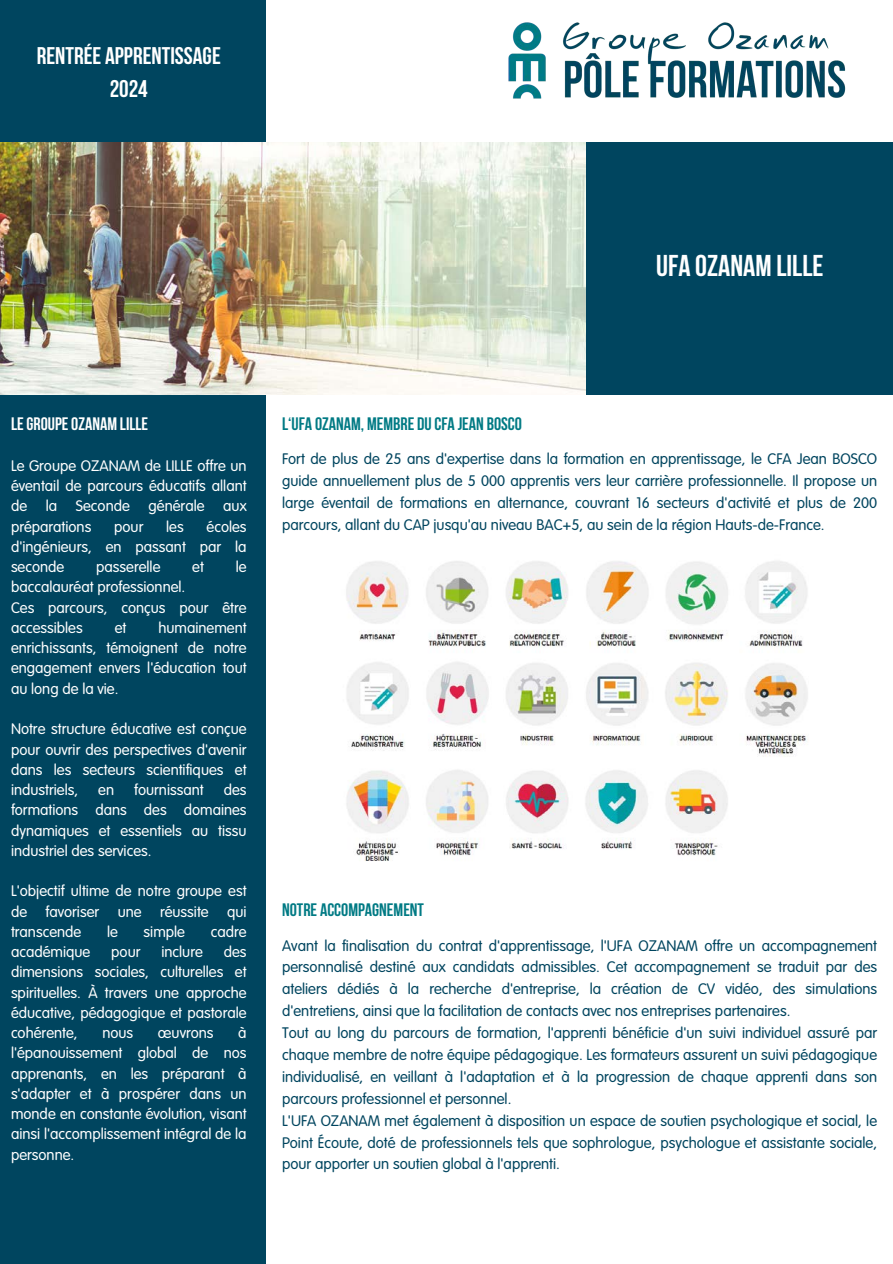
<style>
.page{position:relative;width:893px;height:1264px;background:#fff}
.page>*{position:absolute;margin:0;border:0;box-sizing:border-box;transform-origin:0 0}
.t1{font:700 30px "Bebas Neue";color:#fff}
.t2{font:700 24px/33px "Bebas Neue";color:#fff;text-align:center}
.t3{font:700 18px "Bebas Neue";color:#007a84}
.t4{font:700 18px "Bebas Neue";color:#fff}
.t5{font:300 15px/21.9px "VAG Rounded Std";color:#00455f;text-align:justify}
.t6{font:300 15px/20.2px "VAG Rounded Std";color:#fff;text-align:justify}
</style>
<div class="page">
<div style="left:0;top:0;width:265px;height:1263px;background:#00455f"></div>
<img style="left:0;top:142px;width:586px;height:252px">
<div style="left:586px;top:142px;width:306px;height:252px;background:#00455f"></div>
<img style="left:508px;top:22px;width:338px;height:77px">
<img style="left:346px;top:561px;width:462px;height:300px">
<p class="t2" style="left:37px;top:41px;width:185px">RENTRÉE APPRENTISSAGE<br>2024</p>
<p class="t1" style="left:656px;top:254px;width:169px">UFA OZANAM LILLE</p>
<p class="t4" style="left:11px;top:417px;width:139px">LE GROUPE OZANAM LILLE</p>
<p class="t6" style="left:11px;top:456px;width:237px">Le Groupe OZANAM de LILLE offre un éventail de parcours éducatifs allant de la Seconde générale aux préparations</p>
<p class="t6" style="left:11px;top:517px;width:237px;text-indent:195px">écoles d'ingénieurs, en passant par la seconde</p>
<p class="t6" style="left:114px;top:517px;width:31px">pour</p>
<p class="t6" style="left:166px;top:517px;width:19px">les</p>
<p class="t6" style="left:96px;top:558px;width:66px">passerelle</p>
<p class="t6" style="left:192px;top:558px;width:13px">et</p>
<p class="t6" style="left:236px;top:558px;width:12px">le</p>
<p class="t6" style="left:11px;top:578px;width:176px">baccalauréat professionnel.</p>
<p class="t6" style="left:11px;top:598px;width:237px">Ces parcours, conçus pour être accessibles</p>
<p class="t6" style="left:11px;top:618px;width:237px;text-indent:147px">humainement enrichissants, témoignent de notre engagement envers l'éducation tout au long de la vie.</p>
<h1 class="t6" style="left:11px;top:720px;width:237px">Notre structure éducative est conçue pour ouvrir des perspectives d'avenir dans les secteurs scientifiques et industriels,</h1>
<p class="t6" style="left:115px;top:618px;width:13px">et</p>
<h1 class="t6" style="left:11px;top:780px;width:237px;text-indent:213px">des formations dans des domaines dynamiques et essentiels au tissu industriel des services.</h1>
<h3 class="t6" style="left:11px;top:882px;width:237px">L'objectif ultime de notre groupe est de favoriser une réussite qui transcende</h3>
<h1 class="t6" style="left:98px;top:780px;width:17px">en</h1>
<h1 class="t6" style="left:134px;top:780px;width:71px">fournissant</h1>
<h3 class="t6" style="left:107px;top:922px;width:12px">le</h3>
<h3 class="t6" style="left:144px;top:922px;width:43px">simple</h3>
<h3 class="t6" style="left:211px;top:922px;width:37px">cadre</h3>
<h3 class="t6" style="left:11px;top:942px;width:237px;text-indent:213px">des dimensions sociales, culturelles et spirituelles. À travers une approche éducative, pédagogique et pastorale cohérente,</h3>
<h3 class="t6" style="left:11px;top:942px;width:81px">académique</h3>
<h3 class="t6" style="left:111px;top:942px;width:31px">pour</h3>
<h3 class="t6" style="left:161px;top:942px;width:43px">inclure</h3>
<h3 class="t6" style="left:11px;top:1023px;width:237px;text-indent:227px">à l'épanouissement global de nos apprenants, en les préparant à s'adapter et à prospérer dans un monde en constante évolution, visant ainsi l'accomplissement intégral de la personne.</h3>
<h3 class="t6" style="left:102px;top:1023px;width:32px">nous</h3>
<h3 class="t6" style="left:158px;top:1023px;width:57px">œuvrons</h3>
<h3 class="t3" style="left:282px;top:416px;width:241px">L‘UFA OZANAM, MEMBRE DU CFA JEAN BOSCO</h3>
<p class="t5" style="left:282px;top:449px;width:596px">Fort de plus de 25 ans d'expertise dans la formation en apprentissage, le CFA Jean BOSCO guide annuellement plus de 5 000 apprentis vers leur carrière professionnelle. Il propose un large éventail de formations en alternance, couvrant 16 secteurs d'activité et plus de 200 parcours, allant du CAP jusqu'au niveau BAC+5, au sein de la région Hauts-de-France.</p>
<p class="t3" style="left:282px;top:902px;width:143px">NOTRE ACCOMPAGNEMENT</p>
<p class="t5" style="left:282px;top:935px;width:596px">Avant la finalisation du contrat d'apprentissage, l'UFA OZANAM offre un accompagnement personnalisé destiné aux candidats admissibles. Cet accompagnement se traduit par des ateliers dédiés à la recherche d'entreprise, la création de CV vidéo, des simulations d'entretiens, ainsi que la facilitation de contacts avec nos entreprises partenaires.</p>
<h3 class="t5" style="left:282px;top:1023px;width:596px">Tout au long du parcours de formation, l'apprenti bénéficie d'un suivi individuel assuré par chaque membre de notre équipe pédagogique. Les formateurs assurent un suivi pédagogique individualisé, en veillant à l'adaptation et à la progression de chaque apprenti dans son parcours professionnel et personnel.</h3>
<p class="t5" style="left:282px;top:1110px;width:596px">L'UFA OZANAM met également à disposition un espace de soutien psychologique et social, le Point Écoute, doté de professionnels tels que sophrologue, psychologue et assistante sociale, pour apporter un soutien global à l'apprenti.</p>
</div>
